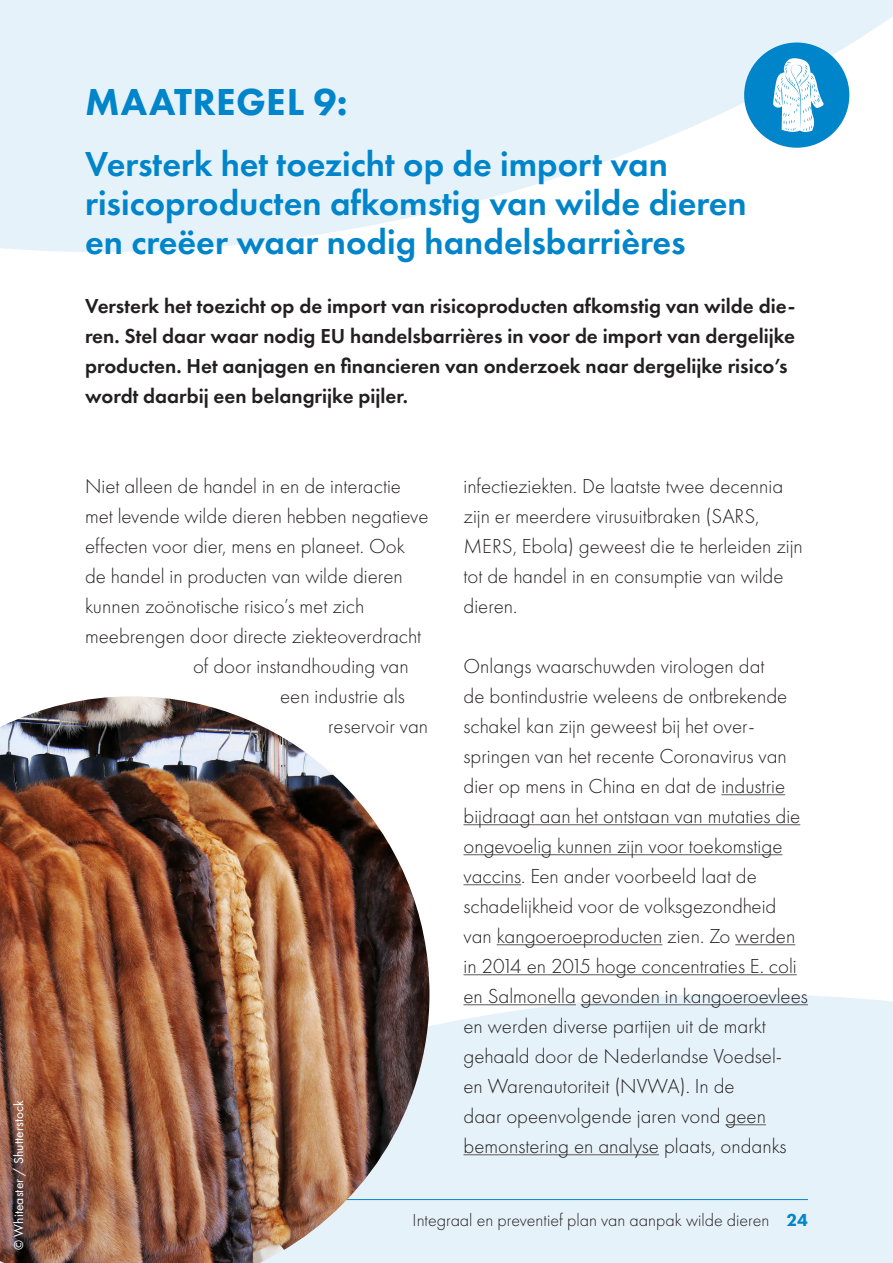
<style>
.page{position:relative;width:893px;height:1263px;background:#fff}
.page>*{position:absolute;margin:0;border:0;box-sizing:border-box;transform-origin:0 0}
.WAP_body_copy{font:800 39px "Futura PT";letter-spacing:.01em;color:#0084ca}
.t1{font:600 36px/39px "Futura PT";color:#0084ca}
.t2{font:300 21px/30px "Futura PT";color:#231f20}
.t3{font:600 21px/30px "Futura PT";color:#231f20}
.t4{font:300 18px "Futura PT";color:#231f20}
.WAP_body_copy-2{font:13.5px "Futura PT";letter-spacing:.015em;color:#fff}
.s1{font-weight:800;color:#0084ca}
</style>
<div class="page">
<svg style="left:429px;top:979px;width:464px;height:284px;background:#e7f2f9"></svg>
<svg style="left:0;top:0;width:893px;height:252px;fill:#e6f2f9"></svg>
<hr style="left:721px;top:794px;width:64px;height:1px;background:#6c6d70">
<hr style="left:463px;top:824px;width:337px;height:1px;background:#6c6d70">
<hr style="left:463px;top:854px;width:319px;height:1px;background:#6c6d70">
<hr style="left:463px;top:884px;width:58px;height:1px;background:#6c6d70">
<hr style="left:497px;top:944px;width:165px;height:1px;background:#6c6d70">
<hr style="left:735px;top:944px;width:60px;height:1px;background:#6c6d70">
<hr style="left:463px;top:974px;width:334px;height:1px;background:#6c6d70">
<hr style="left:463px;top:1004px;width:113px;height:1px;background:#6c6d70">
<hr style="left:581px;top:1004px;width:227px;height:1px;background:#6c6d70">
<hr style="left:725px;top:1124px;width:41px;height:1px;background:#6c6d70">
<hr style="left:463px;top:1154px;width:196px;height:1px;background:#6c6d70">
<hr style="left:85px;top:1199px;width:723px;height:1px;background:#0084ca">
<div style="left:744px;top:43px;width:105px;height:105px;background:#0084ca;border-radius:50%"></div>
<svg style="left:773px;top:58px;width:51px;height:74px"></svg>
<img style="left:0;top:696px;width:429px;height:567px">
<h1 class="WAP_body_copy-2" style="left:11px;top:1250px;width:152px;rotate:-90deg">© Whiteaster / Shutterstock</h1>
<h1 class="WAP_body_copy" style="left:85px;top:77px;width:264px">MAATREGEL 9:</h1>
<p class="t1" style="left:85px;top:144px;width:663px">Versterk het toezicht op de import van risicoproducten afkomstig van wilde dieren en creëer waar nodig handelsbarrières</p>
<p class="t3" style="left:85px;top:290px;width:712px">Versterk het toezicht op de import van risicoproducten afkomstig van wilde die&shy;ren. Stel daar waar nodig EU handelsbarrières in voor de import van dergelijke producten. Het aanjagen en financieren van onderzoek naar dergelijke risico’s wordt daarbij een belangrijke pijler.</p>
<p class="t2" style="left:85px;top:471px;width:318px">Niet alleen de handel in en de interactie</p>
<p class="t2" style="left:85px;top:501px;width:345px">met levende wilde dieren hebben negatieve</p>
<p class="t2" style="left:85px;top:531px;width:321px">effecten voor dier, mens en planeet. Ook</p>
<p class="t2" style="left:85px;top:561px;width:319px">de handel in producten van wilde dieren</p>
<p class="t2" style="left:85px;top:591px;width:281px">kunnen zoönotische risico’s met zich</p>
<p class="t2" style="left:85px;top:621px;width:338px">meebrengen door directe ziekteoverdracht</p>
<p class="t2" style="left:193px;top:651px;width:217px">of door instandhouding van</p>
<p class="t2" style="left:280px;top:681px;width:126px">een industrie als</p>
<p class="t2" style="left:328px;top:711px;width:102px">reservoir van</p>
<p class="t2" style="left:463px;top:471px;width:341px">infectieziekten. De laatste twee decennia zijn er meerdere virusuitbraken (SARS, MERS, Ebola) geweest die te herleiden zijn tot de handel in en consumptie van wilde dieren.</p>
<p class="t2" style="left:463px;top:651px;width:346px">Onlangs waarschuwden virologen dat<br>de bontindustrie weleens de ontbrekende schakel kan zijn geweest bij het over&shy;springen van het recente Coronavirus van dier op mens in China en dat de industrie bijdraagt aan het ontstaan van mutaties die ongevoelig kunnen zijn voor toekomstige vaccins. Een ander voorbeeld laat de schadelijkheid voor de volksgezondheid van kangoeroeproducten zien. Zo werden in 2014 en 2015 hoge concentraties E. coli en Salmonella gevonden in kangoeroevlees en werden diverse partijen uit de markt gehaald door de Nederlandse Voedsel-<br>en Warenautoriteit (NVWA). In de<br>daar opeenvolgende jaren vond geen bemonstering en analyse plaats, ondanks</p>
<p class="t4" style="left:413px;top:1209px;width:397px">Integraal en preventief plan van aanpak wilde dieren <span class="s1">24</span></p>
</div>
